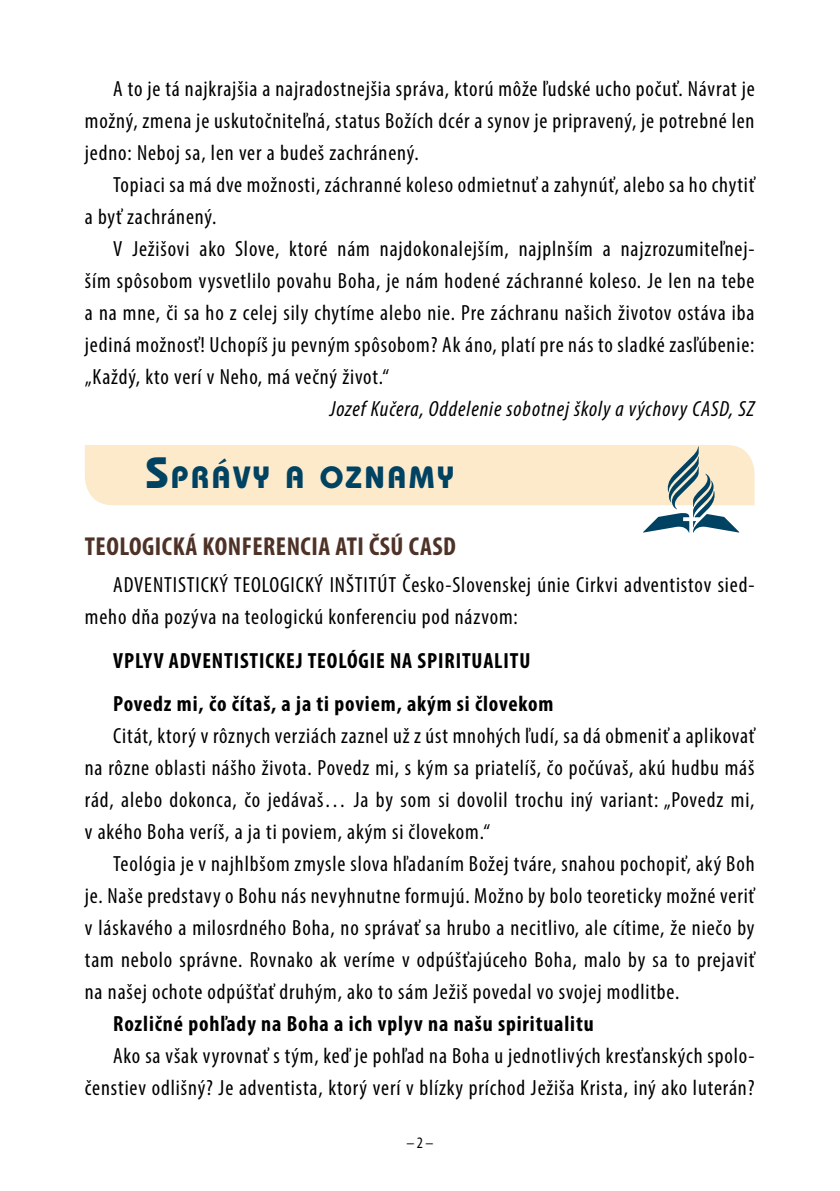
<style>
.page{position:relative;width:840px;height:1191px;background:#fff}
.page>*{position:absolute;margin:0;border:0;box-sizing:border-box;transform-origin:0 0}
.t1{font:700 32.2px "Bauhaus Itc TEE";letter-spacing:.055em;color:#004262}
.t2{font:700 condensed 26px "Myriad Pro";letter-spacing:.02em;color:#4e3227}
.t3{font:condensed 22px/32px "Myriad Pro";letter-spacing:.04em;color:#000;text-align:justify}
.t4{font:700 condensed 22px/43.4px "Myriad Pro";letter-spacing:.04em;color:#000}
.t5{font:italic condensed 22px "Myriad Pro";letter-spacing:.04em;color:#000}
.t6{font:condensed 16px "Myriad Pro";color:#000}
.s1{font-size:46px}
</style>
<div class="page">
<div style="left:85px;top:445px;width:669px;height:60px;background:#fceacb"></div>
<svg style="left:642px;top:446px;width:97px;height:87px"></svg>
<p class="t3" style="left:85px;top:72px;width:671px;text-indent:28px">A to je tá najkrajšia a najradostnejšia správa, ktorú môže ľudské ucho počuť. Návrat je možný, zmena je uskutočniteľná, status Božích dcér a synov je pripravený, je potrebné len jedno: Neboj sa, len ver a budeš zachránený.</p>
<p class="t3" style="left:85px;top:168px;width:670px;text-indent:28px">Topiaci sa má dve možnosti, záchranné koleso odmietnuť a zahynúť, alebo sa ho chytiť a byť zachránený.</p>
<p class="t3" style="left:85px;top:232px;width:670px;text-indent:28px">V Ježišovi ako Slove, ktoré nám najdokonalejším, najplnším a najzrozumiteľnej&shy;ším spôsobom vysvetlilo povahu Boha, je nám hodené záchranné koleso. Je len na tebe a na mne, či sa ho z celej sily chytíme alebo nie. Pre záchranu našich životov ostáva iba jediná možnosť! Uchopíš ju pevným spôsobom? Ak áno, platí pre nás to sladké zasľúbenie: „Každý, kto verí v Neho, má večný život.“</p>
<p class="t5" style="left:330px;top:395px;width:426px">Jozef Kučera, Oddelenie sobotnej školy a výchovy CASD, SZ</p>
<h1 class="t1" style="left:145px;top:457px;width:310px"><span class="s1">S</span>PRÁVY A OZNAMY</h1>
<p class="t2" style="left:85px;top:529px;width:372px">TEOLOGICKÁ KONFERENCIA ATI ČSÚ CASD</p>
<p class="t3" style="left:85px;top:568px;width:670px;text-indent:28px">ADVENTISTICKÝ TEOLOGICKÝ INŠTITÚT Česko-Slovenskej únie Cirkvi adventistov sied&shy;meho dňa pozýva na teologickú konferenciu pod názvom:</p>
<p class="t4" style="left:113px;top:638px;width:441px">VPLYV ADVENTISTICKEJ TEOLÓGIE NA SPIRITUALITU<br>Povedz mi, čo čítaš, a ja ti poviem, akým si človekom</p>
<p class="t3" style="left:85px;top:719px;width:671px;text-indent:28px">Citát, ktorý v rôznych verziách zaznel už z úst mnohých ľudí, sa dá obmeniť a aplikovať na rôzne oblasti nášho života. Povedz mi, s kým sa priatelíš, čo počúvaš, akú hudbu máš rád, alebo dokonca, čo jedávaš… Ja by som si dovolil trochu iný variant: „Povedz mi, v akého Boha veríš, a ja ti poviem, akým si človekom.“</p>
<p class="t3" style="left:85px;top:847px;width:671px;text-indent:28px">Teológia je v najhlbšom zmysle slova hľadaním Božej tváre, snahou pochopiť, aký Boh je. Naše predstavy o Bohu nás nevyhnutne formujú. Možno by bolo teoreticky možné veriť v láskavého a milosrdného Boha, no správať sa hrubo a necitlivo, ale cítime, že niečo by tam nebolo správne. Rovnako ak veríme v odpúšťajúceho Boha, malo by sa to prejaviť na našej ochote odpúšťať druhým, ako to sám Ježiš povedal vo svojej modlitbe.</p>
<p class="t4" style="left:113px;top:1001px;width:482px">Rozličné pohľady na Boha a ich vplyv na našu spiritualitu</p>
<p class="t3" style="left:85px;top:1039px;width:670px;text-align:right">Ako sa však vyrovnať s tým, keď je pohľad na Boha u jednotlivých kresťanských spolo&shy;čenstiev odlišný? Je adventista, ktorý verí v blízky príchod Ježiša Krista, iný ako luterán?</p>
<p class="t6" style="left:406px;top:1133px;width:29px">– 2 –</p>
</div>
